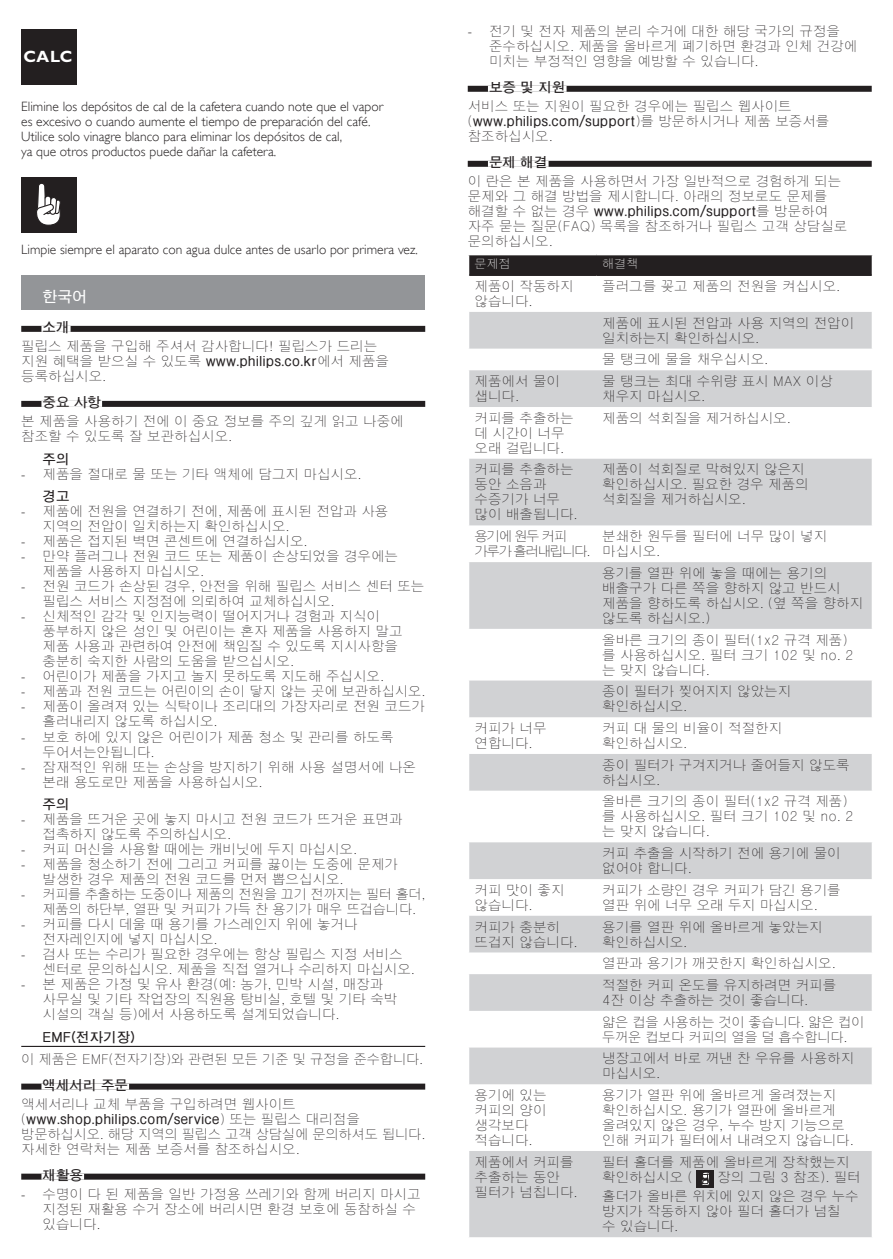
<style>
.page{position:relative;width:893px;height:1259px;background:#fff}
.page>*{position:absolute;margin:0;border:0;box-sizing:border-box;transform-origin:0 0}
.t1{font:700 16.35px "Gill Sans Alt One WGL";color:#fff}
.t2{font:700 15px "HY Go Thic";color:#fff}
.t3{font:300 13.5px/15px "HY Go Thic";color:#231f20}
.t4{font:13.5px/15px "Gill Sans Alt One WGL Light";color:#231f20}
.t5{font:300 13.5px/21.6px "HY Go Thic";letter-spacing:-.02em;color:#231f20}
.t6{font:700 13.5px "HY Go Thic";color:#231f20}
.t7{font:300 13.5px/15px "HY Go Thic";letter-spacing:-.1em;color:#231f20}
.t8{font:300 12px "HY Go Thic";color:#fff}
.s1{font-weight:700}
.s2{font-family:"Gill Sans Alt One WGL Light";font-weight:400}
</style>
<div class="page">
<div style="left:468px;top:86px;width:404px;height:6px;background:#231f20"></div>
<div style="left:488px;top:86px;width:79px;height:6px;background:#fff"></div>
<div style="left:468px;top:161px;width:404px;height:6px;background:#231f20"></div>
<div style="left:488px;top:161px;width:61px;height:6px;background:#fff"></div>
<svg style="left:469px;top:312px;width:403px;height:925px;fill:#d1d2d4"></svg>
<div style="left:468px;top:255px;width:405px;height:19px;background:#231f20"></div>
<hr style="left:469px;top:274px;width:127px;height:2px;background:#231f20">
<hr style="left:596px;top:274px;width:276px;height:2px;background:#231f20">
<div style="left:697px;top:1170px;width:17px;height:17px;background:#231f20"></div>
<svg style="left:701px;top:1172px;width:9px;height:14px"></svg>
<div style="left:21px;top:326px;width:404px;height:6px;background:#231f20"></div>
<div style="left:41px;top:326px;width:30px;height:6px;background:#fff"></div>
<div style="left:21px;top:401px;width:404px;height:6px;background:#231f20"></div>
<div style="left:41px;top:401px;width:61px;height:6px;background:#fff"></div>
<hr style="left:21px;top:1046px;width:404px;height:1px;background:#231f20">
<div style="left:21px;top:1083px;width:404px;height:6px;background:#231f20"></div>
<div style="left:41px;top:1083px;width:88px;height:6px;background:#fff"></div>
<div style="left:21px;top:1173px;width:404px;height:6px;background:#231f20"></div>
<div style="left:41px;top:1173px;width:43px;height:6px;background:#fff"></div>
<div style="left:21px;top:29px;width:56px;height:55px;background:#231f20"></div>
<div style="left:21px;top:177px;width:56px;height:56px;background:#231f20"></div>
<svg style="left:37px;top:183px;width:24px;height:42px"></svg>
<div style="left:21px;top:275px;width:404px;height:34px;background:#939598"></div>
<p class="t1" style="left:24px;top:45px;width:50px">CALC</p>
<p class="t4" style="left:21px;top:99px;width:363px">Elimine los depósitos de cal de la cafetera cuando note que el vapor es excesivo o cuando aumente el tiempo de preparación del café.<br>Utilice solo vinagre blanco para eliminar los depósitos de cal,<br>ya que otros productos puede dañar la cafetera.</p>
<p class="t4" style="left:21px;top:242px;width:398px">Limpie siempre el aparato con agua dulce antes de usarlo por primera vez.</p>
<p class="t2" style="left:43px;top:289px;width:46px">한국어</p>
<p class="t6" style="left:43px;top:320px;width:28px">소개</p>
<p class="t3" style="left:21px;top:339px;width:369px">필립스 제품을 구입해 주셔서 감사합니다! 필립스가 드리는 지원 혜택을 받으실 수 있도록 <span class="s1">www.philips.co.kr</span>에서 제품을 등록하십시오.</p>
<p class="t6" style="left:43px;top:395px;width:60px">중요 사항</p>
<p class="t3" style="left:21px;top:414px;width:384px">본 제품을 사용하기 전에 이 중요 정보를 주의 깊게 읽고 나중에 참조할 수 있도록 잘 보관하십시오.</p>
<p class="t6" style="left:43px;top:452px;width:28px">주의</p>
<p class="t3" style="left:43px;top:463px;width:320px;line-height:22.5px;text-indent:-21px"><span class="s2">-</span> 제품을 절대로 물 또는 기타 액체에 담그지 마십시오. <span class="s1">경고</span></p>
<p class="t3" style="left:43px;top:504px;width:347px;text-indent:-21px"><span class="s2">-</span> 제품에 전원을 연결하기 전에, 제품에 표시된 전압과 사용 지역의 전압이 일치하는지 확인하십시오.</p>
<p class="t3" style="left:21px;top:534px;width:288px"><span class="s2">-</span> 제품은 접지된 벽면 콘센트에 연결하십시오.</p>
<p class="t3" style="left:43px;top:549px;width:357px;text-indent:-21px"><span class="s2">-</span> 만약 플러그나 전원 코드 또는 제품이 손상되었을 경우에는 제품을 사용하지 마십시오.</p>
<p class="t3" style="left:43px;top:579px;width:383px;text-indent:-21px"><span class="s2">-</span> 전원 코드가 손상된 경우, 안전을 위해 필립스 서비스 센터 또는 필립스 서비스 지정점에 의뢰하여 교체하십시오.</p>
<p class="t3" style="left:43px;top:609px;width:361px;text-indent:-21px"><span class="s2">-</span> 신체적인 감각 및 인지능력이 떨어지거나 경험과 지식이 풍부하지 않은 성인 및 어린이는 혼자 제품을 사용하지 말고 제품 사용과 관련하여 안전에 책임질 수 있도록 지시사항을 충분히 숙지한 사람의 도움을 받으십시오.</p>
<p class="t3" style="left:21px;top:669px;width:364px"><span class="s2">-</span> 어린이가 제품을 가지고 놀지 못하도록 지도해 주십시오.</p>
<p class="t3" style="left:21px;top:684px;width:405px"><span class="s2">-</span> 제품과 전원 코드는 어린이의 손이 닿지 않는 곳에 보관하십시오.</p>
<p class="t3" style="left:43px;top:699px;width:384px;text-indent:-21px"><span class="s2">-</span> 제품이 올려져 있는 식탁이나 조리대의 가장자리로 전원 코드가 흘러내리지 않도록 하십시오.</p>
<p class="t3" style="left:43px;top:729px;width:352px;text-indent:-21px"><span class="s2">-</span> 보호 하에 있지 않은 어린이가 제품 청소 및 관리를 하도록 두어서는안됩니다.</p>
<p class="t3" style="left:43px;top:759px;width:375px;text-indent:-21px"><span class="s2">-</span> 잠재적인 위해 또는 손상을 방지하기 위해 사용 설명서에 나온 본래 용도로만 제품을 사용하십시오.</p>
<p class="t6" style="left:43px;top:797px;width:28px">주의</p>
<p class="t3" style="left:43px;top:811px;width:361px;text-indent:-21px"><span class="s2">-</span> 제품을 뜨거운 곳에 놓지 마시고 전원 코드가 뜨거운 표면과 접촉하지 않도록 주의하십시오.</p>
<p class="t3" style="left:21px;top:841px;width:337px"><span class="s2">-</span> 커피 머신을 사용할 때에는 캐비닛에 두지 마십시오.</p>
<p class="t3" style="left:43px;top:856px;width:357px;text-indent:-21px"><span class="s2">-</span> 제품을 청소하기 전에 그리고 커피를 끓이는 도중에 문제가 발생한 경우 제품의 전원 코드를 먼저 뽑으십시오.</p>
<p class="t5" style="left:43px;top:886px;width:384px;line-height:15px;text-indent:-21px"><span class="s2">-</span> 커피를 추출하는 도중이나 제품의 전원을 끄기 전까지는 필터 홀더, 제품의 하단부, 열판 및 커피가 가득 찬 용기가 매우 뜨겁습니다.</p>
<p class="t3" style="left:43px;top:916px;width:316px;text-indent:-21px"><span class="s2">-</span> 커피를 다시 데울 때 용기를 가스레인지 위에 놓거나 전자레인지에 넣지 마십시오.</p>
<p class="t3" style="left:43px;top:946px;width:374px;text-indent:-21px"><span class="s2">-</span> 검사 또는 수리가 필요한 경우에는 항상 필립스 지정 서비스 센터로 문의하십시오. 제품을 직접 열거나 수리하지 마십시오.</p>
<p class="t3" style="left:43px;top:976px;width:356px;text-indent:-21px"><span class="s2">-</span> 본 제품은 가정 및 유사 환경(예: 농가, 민박 시설, 매장과 사무실 및 기타 작업장의 직원용 탕비실, 호텔 및 기타 숙박 시설의 객실 등)에서 사용하도록 설계되었습니다.</p>
<p class="t6" style="left:43px;top:1030px;width:94px">EMF(전자기장)</p>
<p class="t3" style="left:21px;top:1051px;width:403px">이 제품은 EMF(전자기장)와 관련된 모든 기준 및 규정을 준수합니다.</p>
<p class="t6" style="left:43px;top:1078px;width:87px">액세서리 주문</p>
<p class="t3" style="left:21px;top:1096px;width:405px">액세서리나 교체 부품을 구입하려면 웹사이트 (<span class="s1">www.shop.philips.com/service</span>) 또는 필립스 대리점을 방문하십시오. 해당 지역의 필립스 고객 상담실에 문의하셔도 됩니다. 자세한 연락처는 제품 보증서를 참조하십시오.</p>
<p class="t6" style="left:43px;top:1168px;width:42px">재활용</p>
<p class="t3" style="left:43px;top:1186px;width:379px;text-indent:-21px"><span class="s2">-</span> 수명이 다 된 제품을 일반 가정용 쓰레기와 함께 버리지 마시고 지정된 재활용 수거 장소에 버리시면 환경 보호에 동참하실 수 있습니다.</p>
<p class="t3" style="left:489px;top:24px;width:370px;text-indent:-21px"><span class="s2">-</span> 전기 및 전자 제품의 분리 수거에 대한 해당 국가의 규정을 준수하십시오. 제품을 올바르게 폐기하면 환경과 인체 건강에 미치는 부정적인 영향을 예방할 수 있습니다.</p>
<p class="t6" style="left:489px;top:80px;width:78px">보증 및 지원</p>
<p class="t3" style="left:468px;top:99px;width:363px">서비스 또는 지원이 필요한 경우에는 필립스 웹사이트 (<span class="s1">www.philips.com/support</span>)를 방문하시거나 제품 보증서를 참조하십시오.</p>
<p class="t6" style="left:489px;top:155px;width:60px">문제 해결</p>
<p class="t3" style="left:468px;top:174px;width:381px">이 란은 본 제품을 사용하면서 가장 일반적으로 경험하게 되는 문제와 그 해결 방법을 제시합니다. 아래의 정보로도 문제를 해결할 수 없는 경우 <span class="s1">www.philips.com/support</span>를 방문하여 자주 묻는 질문(FAQ) 목록을 참조하거나 필립스 고객 상담실로 문의하십시오.</p>
<p class="t8" style="left:474px;top:258px;width:37px">문제점</p>
<p class="t8" style="left:602px;top:258px;width:37px">해결책</p>
<p class="t3" style="left:474px;top:279px;width:100px">제품이 작동하지 않습니다.</p>
<p class="t3" style="left:602px;top:279px;width:239px">플러그를 꽂고 제품의 전원을 켜십시오.</p>
<p class="t3" style="left:602px;top:315px;width:253px">제품에 표시된 전압과 사용 지역의 전압이 일치하는지 확인하십시오.</p>
<p class="t3" style="left:602px;top:352px;width:167px">물 탱크에 물을 채우십시오.</p>
<p class="t3" style="left:474px;top:374px;width:87px">제품에서 물이 샙니다.</p>
<p class="t3" style="left:602px;top:374px;width:232px">물 탱크는 최대 수위량 표시 MAX 이상 채우지 마십시오.</p>
<p class="t3" style="left:474px;top:410px;width:100px">커피를 추출하는 데 시간이 너무 오래 걸립니다.</p>
<p class="t3" style="left:602px;top:410px;width:190px">제품의 석회질을 제거하십시오.</p>
<p class="t3" style="left:474px;top:462px;width:104px">커피를 추출하는 동안 소음과 수증기가 너무 많이 배출됩니다.</p>
<p class="t3" style="left:602px;top:462px;width:208px">제품이 석회질로 막혀있지 않은지 확인하십시오. 필요한 경우 제품의 석회질을 제거하십시오.</p>
<p class="t7" style="left:474px;top:529px;width:117px">용기에 원두 커피 가루가 흘러내립니다.</p>
<p class="t3" style="left:602px;top:529px;width:226px">분쇄한 원두를 필터에 너무 많이 넣지 마십시오.</p>
<p class="t3" style="left:602px;top:565px;width:262px">용기를 열판 위에 놓을 때에는 용기의 배출구가 다른 쪽을 향하지 않고 반드시 제품을 향하도록 하십시오. (옆 쪽을 향하지 않도록 하십시오.)</p>
<p class="t3" style="left:602px;top:632px;width:253px">올바른 크기의 종이 필터(1x2 규격 제품) 를 사용하십시오. 필터 크기 102 및 no. 2 는 맞지 않습니다.</p>
<p class="t3" style="left:602px;top:684px;width:190px">종이 필터가 찢어지지 않았는지 확인하십시오.</p>
<p class="t3" style="left:474px;top:720px;width:73px">커피가 너무 연합니다.</p>
<p class="t3" style="left:602px;top:720px;width:181px">커피 대 물의 비율이 적절한지 확인하십시오.</p>
<p class="t3" style="left:602px;top:757px;width:249px">종이 필터가 구겨지거나 줄어들지 않도록 하십시오.</p>
<p class="t3" style="left:602px;top:794px;width:253px">올바른 크기의 종이 필터(1x2 규격 제품) 를 사용하십시오. 필터 크기 102 및 no. 2 는 맞지 않습니다.</p>
<p class="t3" style="left:602px;top:846px;width:240px">커피 추출을 시작하기 전에 용기에 물이 없어야 합니다.</p>
<p class="t3" style="left:474px;top:882px;width:91px">커피 맛이 좋지 않습니다.</p>
<p class="t3" style="left:602px;top:882px;width:240px">커피가 소량인 경우 커피가 담긴 용기를 열판 위에 너무 오래 두지 마십시오.</p>
<p class="t3" style="left:474px;top:919px;width:104px">커피가 충분히 뜨겁지 않습니다.</p>
<p class="t3" style="left:602px;top:919px;width:222px">용기를 열판 위에 올바르게 놓았는지 확인하십시오.</p>
<p class="t3" style="left:602px;top:952px;width:235px;line-height:21.8px">열판과 용기가 깨끗한지 확인하십시오. 적절한 커피 온도를 유지하려면 커피를</p>
<p class="t5" style="left:602px;top:989px;width:264px">4잔 이상 추출하는 것이 좋습니다.<br>얇은 컵을 사용하는 것이 좋습니다. 얇은 컵이</p>
<p class="t3" style="left:602px;top:1026px;width:253px;line-height:21.8px">두꺼운 컵보다 커피의 열을 덜 흡수합니다. 냉장고에서 바로 꺼낸 찬 우유를 사용하지</p>
<p class="t3" style="left:602px;top:1066px;width:59px">마십시오.</p>
<p class="t3" style="left:474px;top:1087px;width:73px">용기에 있는 커피의 양이 생각보다 적습니다.</p>
<p class="t3" style="left:602px;top:1087px;width:253px">용기가 열판 위에 올바르게 올려졌는지 확인하십시오. 용기가 열판에 올바르게 올려있지 않은 경우, 누수 방지 기능으로 인해 커피가 필터에서 내려오지 않습니다.</p>
<p class="t3" style="left:474px;top:1154px;width:104px">제품에서 커피를 추출하는 동안 필터가 넘칩니다.</p>
<p class="t3" style="left:602px;top:1154px;width:249px">필터 홀더를 제품에 올바르게 장착했는지 확인하십시오 (</p>
<p class="t3" style="left:602px;top:1167px;width:260px;line-height:19.5px;text-align:right">장의 그림 3 참조). 필터<br>홀더가 올바른 위치에 있지 않은 경우 누수</p>
<p class="t3" style="left:602px;top:1204px;width:240px">방지가 작동하지 않아 필더 홀더가 넘칠 수 있습니다.</p>
</div>
